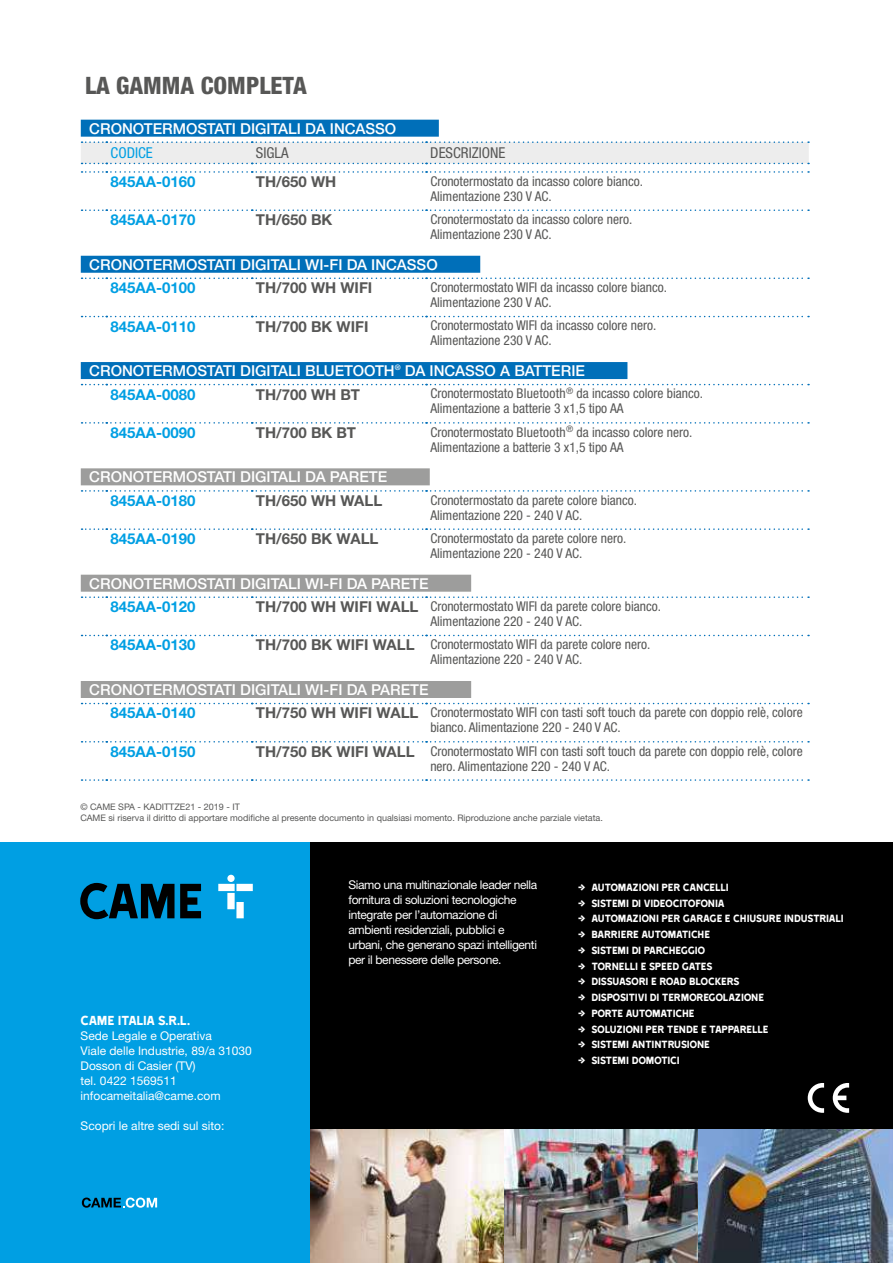
<style>
.page{position:relative;width:893px;height:1263px;background:#fff}
.page>*{position:absolute;margin:0;border:0;box-sizing:border-box;transform-origin:0 0}
.t1{font:800 condensed 24px "Helvetica Neue LTW1 G";color:#575756}
.t2{font:500 15px/23.4px "Helvetica Neue LTW1 G";color:#fff}
.t3{font:700 15px "Helvetica Neue LTW1 G";color:#009fe3}
.t4{font:700 15px "Helvetica Neue LTW1 G";color:#575756}
.t5{font:15px "Came Type";letter-spacing:-.025em;color:#fff}
.t6{font:condensed 15px "Helvetica Neue LTW1 G";color:#575756}
.t7{font:condensed 15px "Helvetica Neue LTW1 G";color:#009fe3}
.t8{font:condensed 13.5px/15px "Helvetica Neue LTW1 G";color:#575756}
.t9{font:12px "Came Type";letter-spacing:-.025em;color:#fff}
.t10{font:12px/15px "Helvetica Neue LT Pro";letter-spacing:-.03em;color:#fff}
.t11{font:12px/15px "Helvetica Neue LTW1 G";color:#fff}
.t12{font:9px/10.5px "Helvetica Neue LTW1 G";color:#575756}
.s1{font-weight:700;color:#009fe3}
.s2{font-weight:700;font-stretch:normal;font-size:15px}
</style>
<div class="page">
<div style="left:0;top:842px;width:310px;height:421px;background:#009fe3"></div>
<div style="left:310px;top:842px;width:583px;height:288px;background:#000"></div>
<img style="left:310px;top:1130px;width:583px;height:133px">
<svg style="left:808px;top:1083px;width:16px;height:30px"></svg>
<svg style="left:833px;top:1083px;width:16px;height:30px"></svg>
<svg style="left:80px;top:883px;width:121px;height:36px"></svg>
<svg style="left:218px;top:875px;width:35px;height:43px"></svg>
<svg style="left:82px;top:1197px;width:75px;height:11px"></svg>
<svg style="left:81px;top:164px;width:728px;height:539px"></svg>
<svg style="left:81px;top:141px;width:728px;height:23px;background:#e6e9ec"></svg>
<svg style="left:82px;top:171px;width:727px;height:2px"></svg>
<svg style="left:82px;top:277px;width:727px;height:2px"></svg>
<svg style="left:82px;top:384px;width:727px;height:1px"></svg>
<svg style="left:82px;top:422px;width:727px;height:2px"></svg>
<svg style="left:82px;top:490px;width:727px;height:2px"></svg>
<svg style="left:82px;top:596px;width:727px;height:2px"></svg>
<svg style="left:82px;top:703px;width:727px;height:1px"></svg>
<svg style="left:82px;top:779px;width:727px;height:2px"></svg>
<svg style="left:82px;top:209px;width:727px;height:2px"></svg>
<svg style="left:82px;top:316px;width:727px;height:1px"></svg>
<svg style="left:82px;top:528px;width:727px;height:2px"></svg>
<svg style="left:82px;top:635px;width:727px;height:1px"></svg>
<svg style="left:82px;top:741px;width:727px;height:1px"></svg>
<div style="left:81px;top:120px;width:358px;height:17px;background:#006fb9"></div>
<div style="left:81px;top:256px;width:399px;height:17px;background:#006fb9"></div>
<div style="left:81px;top:362px;width:546px;height:17px;background:#006fb9"></div>
<div style="left:81px;top:468px;width:349px;height:17px;background:#9d9d9c"></div>
<div style="left:81px;top:575px;width:390px;height:17px;background:#9d9d9c"></div>
<div style="left:81px;top:681px;width:390px;height:17px;background:#9d9d9c"></div>
<h1 class="t1" style="left:85px;top:71px;width:224px">LA GAMMA COMPLETA</h1>
<p class="t2" style="left:89px;top:117px;width:309px">CRONOTERMOSTATI DIGITALI DA INCASSO</p>
<p class="t7" style="left:111px;top:144px;width:44px">CODICE</p>
<p class="t6" style="left:256px;top:144px;width:34px">SIGLA</p>
<p class="t6" style="left:430px;top:144px;width:77px">DESCRIZIONE</p>
<p class="t3" style="left:111px;top:172px;width:87px">845AA-0160</p>
<p class="t4" style="left:256px;top:172px;width:82px">TH/650 WH</p>
<p class="t8" style="left:430px;top:174px;width:214px">Cronotermostato da incasso colore bianco.<br>Alimentazione 230 V AC.</p>
<p class="t3" style="left:111px;top:211px;width:87px">845AA-0170</p>
<p class="t4" style="left:256px;top:211px;width:78px">TH/650 BK</p>
<p class="t8" style="left:430px;top:212px;width:203px">Cronotermostato da incasso colore nero.<br>Alimentazione 230 V AC.</p>
<p class="t2" style="left:89px;top:253px;width:350px">CRONOTERMOSTATI DIGITALI WI-FI DA INCASSO</p>
<p class="t3" style="left:111px;top:279px;width:87px">845AA-0100</p>
<p class="t4" style="left:256px;top:279px;width:118px">TH/700 WH WIFI</p>
<p class="t8" style="left:430px;top:280px;width:238px">Cronotermostato WIFI da incasso colore bianco.<br>Alimentazione 230 V AC.</p>
<p class="t3" style="left:111px;top:317px;width:87px">845AA-0110</p>
<p class="t4" style="left:256px;top:317px;width:114px">TH/700 BK WIFI</p>
<p class="t8" style="left:430px;top:318px;width:227px">Cronotermostato WIFI da incasso colore nero.<br>Alimentazione 230 V AC.</p>
<p class="t2" style="left:111px;top:359px;width:476px;text-indent:-21px">CRONOTERMOSTATI DIGITALI BLUETOOTH<sup>®</sup> DA INCASSO A BATTERIE<br><span class="s1">845AA-0080</span></p>
<p class="t4" style="left:256px;top:385px;width:105px">TH/700 WH BT</p>
<p class="t8" style="left:430px;top:386px;width:274px">Cronotermostato Bluetooth<sup>®</sup> da incasso colore bianco.<br>Alimentazione a batterie 3 x1,5 tipo AA</p>
<p class="t3" style="left:111px;top:423px;width:87px">845AA-0090</p>
<p class="t4" style="left:256px;top:423px;width:102px">TH/700 BK BT</p>
<p class="t8" style="left:430px;top:425px;width:263px">Cronotermostato Bluetooth<sup>®</sup> da incasso colore nero.<br>Alimentazione a batterie 3 x1,5 tipo AA</p>
<p class="t2" style="left:89px;top:465px;width:299px">CRONOTERMOSTATI DIGITALI DA PARETE</p>
<p class="t3" style="left:111px;top:491px;width:87px">845AA-0180</p>
<p class="t4" style="left:256px;top:491px;width:128px">TH/650 WH WALL</p>
<p class="t8" style="left:430px;top:493px;width:208px">Cronotermostato da parete colore bianco.<br>Alimentazione 220 - 240 V AC.</p>
<p class="t3" style="left:111px;top:529px;width:87px">845AA-0190</p>
<p class="t4" style="left:256px;top:529px;width:124px">TH/650 BK WALL</p>
<p class="t8" style="left:430px;top:531px;width:197px">Cronotermostato da parete colore nero.<br>Alimentazione 220 - 240 V AC.</p>
<p class="t2" style="left:89px;top:572px;width:341px">CRONOTERMOSTATI DIGITALI WI-FI DA PARETE</p>
<p class="t3" style="left:111px;top:598px;width:87px">845AA-0120</p>
<p class="t8" style="left:430px;top:599px;width:232px;text-indent:-174px"><span class="s2">TH/700 WH WIFI WALL</span> Cronotermostato WIFI da parete colore bianco.<br>Alimentazione 220 - 240 V AC.</p>
<p class="t3" style="left:111px;top:636px;width:87px">845AA-0130</p>
<p class="t8" style="left:430px;top:637px;width:221px;text-indent:-174px"><span class="s2">TH/700 BK WIFI WALL</span> Cronotermostato WIFI da parete colore nero.<br>Alimentazione 220 - 240 V AC.</p>
<p class="t2" style="left:89px;top:678px;width:341px">CRONOTERMOSTATI DIGITALI WI-FI DA PARETE</p>
<p class="t3" style="left:111px;top:704px;width:87px">845AA-0140</p>
<p class="t8" style="left:256px;top:705px;width:548px;text-align:center"><span class="s2">TH/750 WH WIFI WALL</span> Cronotermostato WIFI con tasti soft touch da parete con doppio relè, colore bianco. Alimentazione 220 - 240 V AC.</p>
<p class="t3" style="left:111px;top:742px;width:87px">845AA-0150</p>
<p class="t8" style="left:430px;top:743px;width:374px;text-indent:-174px"><span class="s2">TH/750 BK WIFI WALL</span> Cronotermostato WIFI con tasti soft touch da parete con doppio relè, colore nero. Alimentazione 220 - 240 V AC.</p>
<p class="t12" style="left:80px;top:801px;width:524px">© CAME SPA - KADITTZE21 - 2019 - IT<br>CAME si riserva il diritto di apportare modifiche al presente documento in qualsiasi momento. Riproduzione anche parziale vietata.</p>
<p class="t5" style="left:81px;top:1012px;width:111px">CAME ITALIA S.R.L.</p>
<p class="t11" style="left:81px;top:1028px;width:173px">Sede Legale e Operativa<br>Viale delle Industrie, 89/a 31030<br>Dosson di Casier (TV)<br>tel. 0422 1569511 infocameitalia@came.com</p>
<p class="t11" style="left:81px;top:1118px;width:145px">Scopri le altre sedi sul sito:</p>
<p class="t10" style="left:348px;top:877px;width:190px">Siamo una multinazionale leader nella fornitura di soluzioni tecnologiche integrate per l’automazione di ambienti residenziali, pubblici e urbani, che generano spazi intelligenti per il benessere delle persone.</p>
<p class="t9" style="left:578px;top:881px;width:152px">→ AUTOMAZIONI PER CANCELLI</p>
<p class="t9" style="left:578px;top:896px;width:148px">→ SISTEMI DI VIDEOCITOFONIA</p>
<p class="t9" style="left:578px;top:912px;width:267px">→ AUTOMAZIONI PER GARAGE E CHIUSURE INDUSTRIALI</p>
<p class="t9" style="left:578px;top:928px;width:134px">→ BARRIERE AUTOMATICHE</p>
<p class="t9" style="left:578px;top:944px;width:129px">→ SISTEMI DI PARCHEGGIO</p>
<p class="t9" style="left:578px;top:960px;width:136px">→ TORNELLI E SPEED GATES</p>
<p class="t9" style="left:578px;top:975px;width:163px">→ DISSUASORI E ROAD BLOCKERS</p>
<p class="t9" style="left:578px;top:991px;width:188px">→ DISPOSITIVI DI TERMOREGOLAZIONE</p>
<p class="t9" style="left:578px;top:1007px;width:118px">→ PORTE AUTOMATICHE</p>
<p class="t9" style="left:578px;top:1023px;width:192px">→ SOLUZIONI PER TENDE E TAPPARELLE</p>
<p class="t9" style="left:578px;top:1038px;width:133px">→ SISTEMI ANTINTRUSIONE</p>
<p class="t9" style="left:578px;top:1054px;width:103px">→ SISTEMI DOMOTICI</p>
</div>
